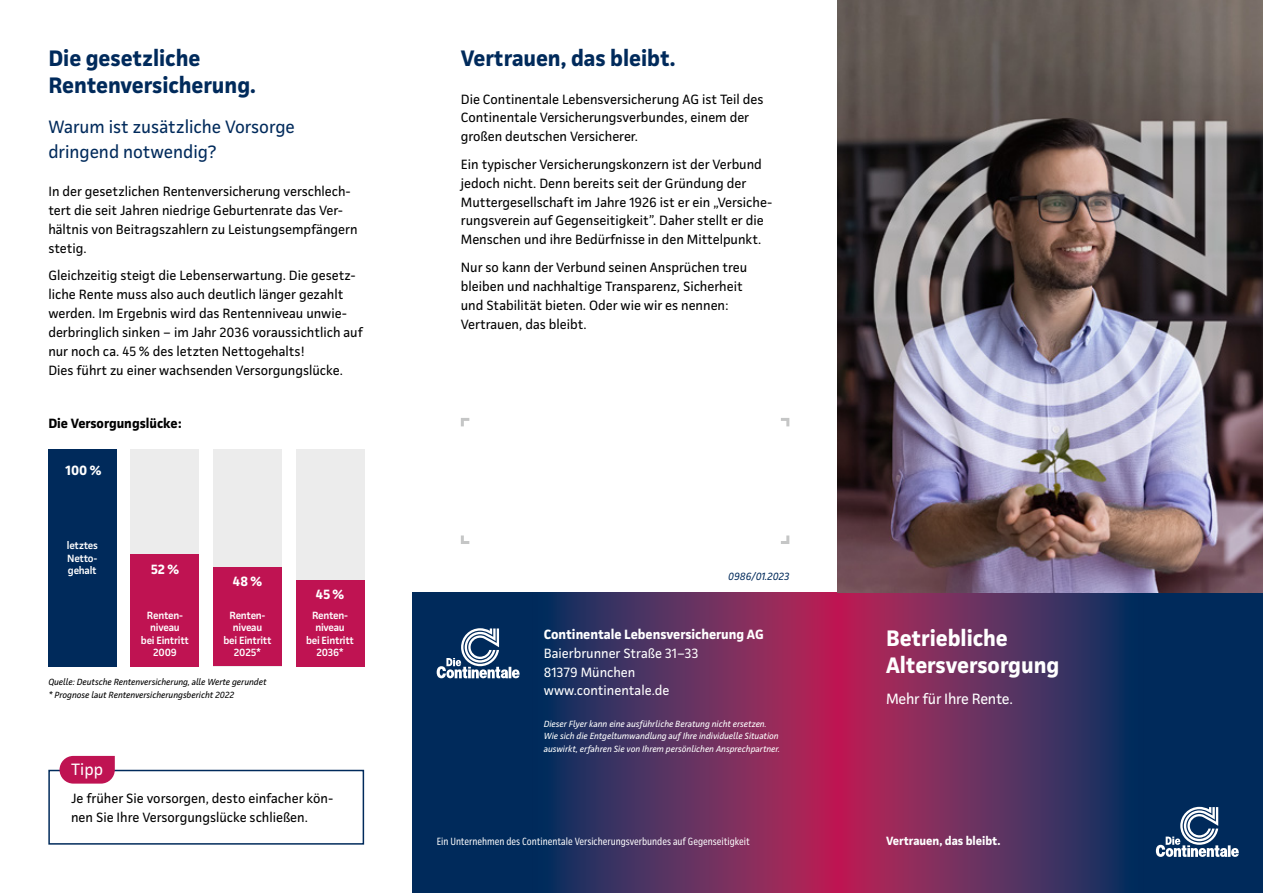
<style>
.page{position:relative;width:1263px;height:893px;background:#fff}
.page>*{position:absolute;margin:0;border:0;box-sizing:border-box;transform-origin:0 0}
.t1{font:700 22.5px/27px "Continentale Pro";color:#002a5b}
.t2{font:700 22.5px/27px "Continentale Pro";color:#fff}
.t3{font:18px/25.2px "Continentale Pro";color:#002a5b}
.t4{font:16.5px "Continentale Pro";color:#fff}
.t5{font:15px "Continentale Pro";letter-spacing:-.015em;color:#fff}
.t6{font:13.5px/18.9px "Continentale Pro";color:#000}
.t7{font:13.5px/18.9px "Continentale Pro";color:#fff}
.t8{font:700 13.5px "Continentale Pro";color:#fff}
.t9{font:700 13.5px "Continentale Pro";color:#000}
.t10{font:700 12px "Continentale Pro";color:#fff}
.t11{font:600 10.5px/12.6px "Continentale Pro";letter-spacing:-.02em;color:#fff;text-align:center}
.t12{font:condensed 10.5px "Continentale Pro";color:#fff}
.t13{font:italic 10.5px "Continentale Pro";letter-spacing:-.005em;color:#002a5b}
.t14{font:italic 9px/12.6px "Continentale Pro";color:#fff}
.t15{font:italic 9px/12.6px "Continentale Pro";color:#000}
</style>
<div class="page">
<div style="left:838px;top:592px;width:306px;height:301px;background:linear-gradient(to right,#c02659,#043563)"></div>
<div style="left:1144px;top:592px;width:119px;height:301px;background:#002a5b"></div>
<svg style="left:1156px;top:807px;width:83px;height:50px"></svg>
<div style="left:532px;top:592px;width:306px;height:301px;background:linear-gradient(to right,#033563,#bf2659)"></div>
<div style="left:412px;top:592px;width:120px;height:301px;background:#002a5b"></div>
<svg style="left:437px;top:628px;width:83px;height:50px"></svg>
<img style="left:838px;top:0;width:425px;height:592px">
<svg style="left:461px;top:535px;width:9px;height:9px"></svg>
<svg style="left:781px;top:535px;width:9px;height:9px"></svg>
<svg style="left:781px;top:418px;width:9px;height:9px"></svg>
<svg style="left:461px;top:418px;width:9px;height:9px"></svg>
<div style="left:131px;top:449px;width:68px;height:217px;background:#ececec"></div>
<div style="left:131px;top:554px;width:68px;height:112px;background:#bf1352"></div>
<div style="left:48px;top:449px;width:68px;height:217px;background:#002a5b"></div>
<div style="left:213px;top:449px;width:69px;height:217px;background:#ececec"></div>
<div style="left:213px;top:567px;width:69px;height:99px;background:#bf1352"></div>
<div style="left:296px;top:449px;width:68px;height:217px;background:#ececec"></div>
<div style="left:296px;top:580px;width:68px;height:86px;background:#bf1352"></div>
<div style="left:48px;top:770px;width:316px;height:75px;border:2px solid #002a5b"></div>
<svg style="left:60px;top:756px;width:55px;height:28px;background:#c42861"></svg>
<h1 class="t1" style="left:48px;top:44px;width:209px">Die gesetzliche<br>Rentenversicherung.</h1>
<h2 class="t3" style="left:48px;top:114px;width:248px">Warum ist zusätzliche Vorsorge dringend notwendig?</h2>
<p class="t6" style="left:48px;top:182px;width:311px">In der gesetzlichen Rentenversicherung verschlech&shy;tert die seit Jahren niedrige Geburtenrate das Ver&shy;hältnis von Beitragszahlern zu Leistungsempfängern stetig.</p>
<p class="t6" style="left:48px;top:266px;width:316px">Gleichzeitig steigt die Lebenserwartung. Die gesetz&shy;liche Rente muss also auch deutlich länger gezahlt werden. Im Ergebnis wird das Rentenniveau unwie&shy;derbringlich sinken – im Jahr 2036 voraussichtlich auf nur noch ca. 45% des letzten Nettogehalts!<br>Dies führt zu einer wachsenden Versorgungslücke.</p>
<p class="t9" style="left:48px;top:415px;width:135px">Die Versorgungslücke:</p>
<p class="t8" style="left:66px;top:462px;width:37px">100%</p>
<p class="t11" style="left:67px;top:539px;width:32px;text-align:justify">letztes Netto&shy;gehalt</p>
<p class="t8" style="left:151px;top:561px;width:30px">52%</p>
<p class="t11" style="left:141px;top:608px;width:49px">Renten&shy;niveau<br>bei Eintritt<br>2009</p>
<p class="t8" style="left:233px;top:573px;width:31px">48%</p>
<p class="t11" style="left:224px;top:608px;width:49px">Renten&shy;niveau<br>bei Eintritt<br>2025*</p>
<p class="t15" style="left:48px;top:676px;width:220px">Quelle: Deutsche Rentenversicherung, alle Werte gerundet * Prognose laut Rentenversicherungsbericht 2022</p>
<p class="t4" style="left:71px;top:760px;width:33px">Tipp</p>
<p class="t8" style="left:316px;top:586px;width:30px">45%</p>
<p class="t11" style="left:306px;top:608px;width:49px">Renten&shy;niveau<br>bei Eintritt<br>2036*</p>
<p class="t6" style="left:71px;top:789px;width:264px">Je früher Sie vorsorgen, desto einfacher kön&shy;nen Sie Ihre Versorgungslücke schließen.</p>
<h1 class="t1" style="left:461px;top:44px;width:216px">Vertrauen, das bleibt.</h1>
<p class="t6" style="left:461px;top:89px;width:304px">Die Continentale Lebensversicherung AG ist Teil des<br>Continentale Versicherungsverbundes, einem der großen deutschen Versicherer.</p>
<p class="t6" style="left:461px;top:155px;width:313px">Ein typischer Versicherungskonzern ist der Verbund jedoch nicht. Denn bereits seit der Gründung der Muttergesellschaft im Jahre 1926 ist er ein „Versiche&shy;rungsverein auf Gegenseitigkeit”. Daher stellt er die Menschen und ihre Bedürfnisse in den Mittelpunkt.</p>
<p class="t6" style="left:461px;top:258px;width:288px">Nur so kann der Verbund seinen Ansprüchen treu bleiben und nachhaltige Transparenz, Sicherheit und Stabilität bieten. Oder wie wir es nennen:<br>Vertrauen, das bleibt.</p>
<p class="t13" style="left:728px;top:570px;width:63px">0986/01.2023</p>
<p class="t8" style="left:544px;top:626px;width:222px">Continentale Lebensversicherung AG</p>
<p class="t7" style="left:544px;top:643px;width:156px">Baierbrunner Straße 31–33<br>81379 München www.continentale.de</p>
<p class="t14" style="left:544px;top:717px;width:237px">Dieser Flyer kann eine ausführliche Beratung nicht ersetzen.<br>Wie sich die Entgeltumwandlung auf Ihre individuelle Situation auswirkt, erfahren Sie von Ihrem persönlichen Ansprechpartner.</p>
<h1 class="t2" style="left:886px;top:624px;width:175px">Betriebliche<br>Altersversorgung</h1>
<p class="t5" style="left:886px;top:689px;width:128px">Mehr für Ihre Rente.</p>
<p class="t12" style="left:437px;top:835px;width:315px">Ein Unternehmen des Continentale Versicherungsverbundes auf Gegenseitigkeit</p>
<p class="t10" style="left:886px;top:833px;width:116px">Vertrauen, das bleibt.</p>
</div>
